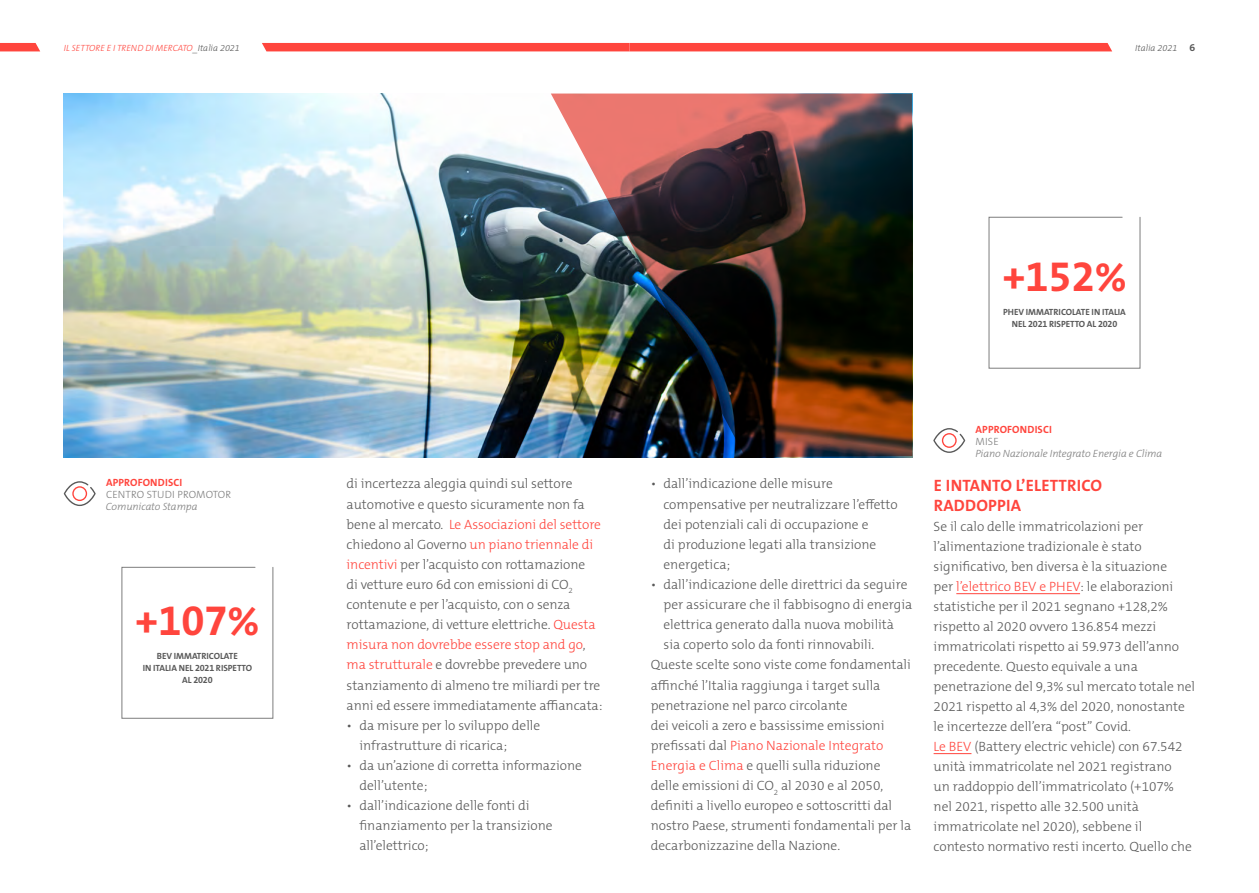
<style>
.page{position:relative;width:1259px;height:893px;background:#fff}
.page>*{position:absolute;margin:0;border:0;box-sizing:border-box;transform-origin:0 0}
.t1{font:700 42px "The Mix B W7";color:#ff453d}
.Titolino_RP2019{font:700 16.5px "The Mix B W7";letter-spacing:.015em;color:#ff453d}
.Testo_RP2019{font:300 13.5px/20.1px "The Mix B W3";color:#595959}
.t2{font:italic 300 10.5px "The Mix B W3";letter-spacing:-.01em;color:#7d7d7d}
.t3{font:700 10.5px "The Mix B W7";letter-spacing:.015em;color:#ff453d}
.t4{font:300 10.5px "The Mix B W3";letter-spacing:.015em;color:#7d7d7d}
.t5{font:700 10.5px "The Mix B W7";color:#595959}
.t6{font:700 9px/12px "The Mix B W7";letter-spacing:-.005em;color:#595959;text-align:center}
.t7{font:italic 300 9px "The Mix B W3";color:#ff453d}
.t8{font:italic 300 9px "The Mix B W3";color:#595959}
.s1{color:#595959}
.s2{color:#ff453d}
</style>
<div class="page">
<img style="left:64px;top:94px;width:487px;height:363px">
<hr style="left:956px;top:593px;width:124px;height:1px;background:#ff453d">
<hr style="left:933px;top:753px;width:38px;height:1px;background:#ff453d">
<svg style="left:988px;top:216px;width:152px;height:153px"></svg>
<svg style="left:121px;top:567px;width:153px;height:152px"></svg>
<svg style="left:933px;top:428px;width:32px;height:25px"></svg>
<svg style="left:64px;top:481px;width:32px;height:25px"></svg>
<img style="left:551px;top:94px;width:361px;height:363px">
<svg style="left:0;top:43px;width:40px;height:8px"></svg>
<div style="left:262px;top:43px;width:850px;height:8px;background:#ff453d"></div>
<p class="t7" style="left:64px;top:43px;width:178px">IL SETTORE E I TREND DI MERCATO<span class="s1">_Italia 2021</span></p>
<p class="t8" style="left:1135px;top:43px;width:44px">Italia 2021</p>
<p class="t5" style="left:1189px;top:41px;width:7px">6</p>
<p class="t1" style="left:1002px;top:250px;width:126px">+152%</p>
<p class="t6" style="left:1003px;top:306px;width:124px">PHEV IMMATRICOLATE IN ITALIA<br>NEL 2021 RISPETTO AL 2020</p>
<p class="t3" style="left:975px;top:423px;width:78px">APPROFONDISCI</p>
<p class="t4" style="left:975px;top:435px;width:25px">MISE</p>
<p class="t2" style="left:975px;top:447px;width:188px">Piano Nazionale Integrato Energia e Clima</p>
<p class="t3" style="left:106px;top:476px;width:78px">APPROFONDISCI</p>
<p class="t4" style="left:106px;top:488px;width:127px">CENTRO STUDI PROMOTOR</p>
<p class="t2" style="left:106px;top:500px;width:93px">Comunicato Stampa</p>
<p class="t1" style="left:135px;top:594px;width:126px">+107%</p>
<p class="t6" style="left:157px;top:650px;width:82px">BEV IMMATRICOLATE</p>
<p class="t6" style="left:143px;top:662px;width:111px">IN ITALIA NEL 2021 RISPETTO<br>AL 2020</p>
<p class="Testo_RP2019" style="left:347px;top:474px;width:257px">di incertezza aleggia quindi sul settore automotive e questo sicuramente non fa bene al mercato. <span class="s2">Le Associazioni del settore </span>chiedono al Governo <span class="s2">un piano triennale di incentivi</span> per l’acquisto con rottamazione<br>di vetture euro 6d con emissioni di CO<sub>2 </sub>contenute e per l’acquisto, con o senza rottamazione, di vetture elettriche. <span class="s2">Questa misura non dovrebbe essere stop and go</span>, <span class="s2">ma strutturale</span> e dovrebbe prevedere uno stanziamento di almeno tre miliardi per tre anni ed essere immediatamente affiancata:</p>
<p class="Testo_RP2019" style="left:359px;top:715px;width:182px;text-indent:-13px">• da misure per lo sviluppo delle infrastrutture di ricarica;</p>
<p class="Testo_RP2019" style="left:359px;top:755px;width:224px;text-indent:-13px">• da un’azione di corretta informazione dell’utente;</p>
<p class="Testo_RP2019" style="left:359px;top:796px;width:195px;text-indent:-13px">• dall’indicazione delle fonti di finanziamento per la transizione all’elettrico;</p>
<p class="Testo_RP2019" style="left:663px;top:474px;width:236px;text-indent:-13px">• dall’indicazione delle misure compensative per neutralizzare l’effetto dei potenziali cali di occupazione e<br>di produzione legati alla transizione energetica;</p>
<p class="Testo_RP2019" style="left:663px;top:574px;width:250px;text-indent:-13px">• dall’indicazione delle direttrici da seguire per assicurare che il fabbisogno di energia elettrica generato dalla nuova mobilità sia coperto solo da fonti rinnovabili.</p>
<p class="Testo_RP2019" style="left:651px;top:655px;width:262px">Queste scelte sono viste come fondamentali affinché l’Italia raggiunga i target sulla penetrazione nel parco circolante</p>
<p class="Testo_RP2019" style="left:651px;top:715px;width:262px">dei veicoli a zero e bassissime emissioni prefissati dal <span class="s2">Piano Nazionale Integrato Energia e Clima</span> e quelli sulla riduzione delle emissioni di CO<sub>2</sub> al 2030 e al 2050, definiti a livello europeo e sottoscritti dal nostro Paese, strumenti fondamentali per la decarbonizzazine della Nazione.</p>
<p class="Titolino_RP2019" style="left:933px;top:474px;width:170px">E INTANTO L’ELETTRICO</p>
<p class="Titolino_RP2019" style="left:933px;top:494px;width:89px">RADDOPPIA</p>
<p class="Testo_RP2019" style="left:933px;top:516px;width:263px">Se il calo delle immatricolazioni per l’alimentazione tradizionale è stato significativo, ben diversa è la situazione<br>per <span class="s2">l’elettrico BEV e PHEV</span>: le elaborazioni statistiche per il 2021 segnano +128,2% rispetto al 2020 ovvero 136.854 mezzi immatricolati rispetto ai 59.973 dell’anno precedente. Questo equivale a una penetrazione del 9,3% sul mercato totale nel 2021 rispetto al 4,3% del 2020, nonostante le incertezze dell’era “post” Covid.</p>
<p class="Testo_RP2019" style="left:933px;top:736px;width:260px"><span class="s2">Le BEV</span> (Battery electric vehicle) con 67.542 unità immatricolate nel 2021 registrano<br>un raddoppio dell’immatricolato (+107% nel 2021, rispetto alle 32.500 unità immatricolate nel 2020), sebbene il contesto normativo resti incerto. Quello che</p>
</div>
